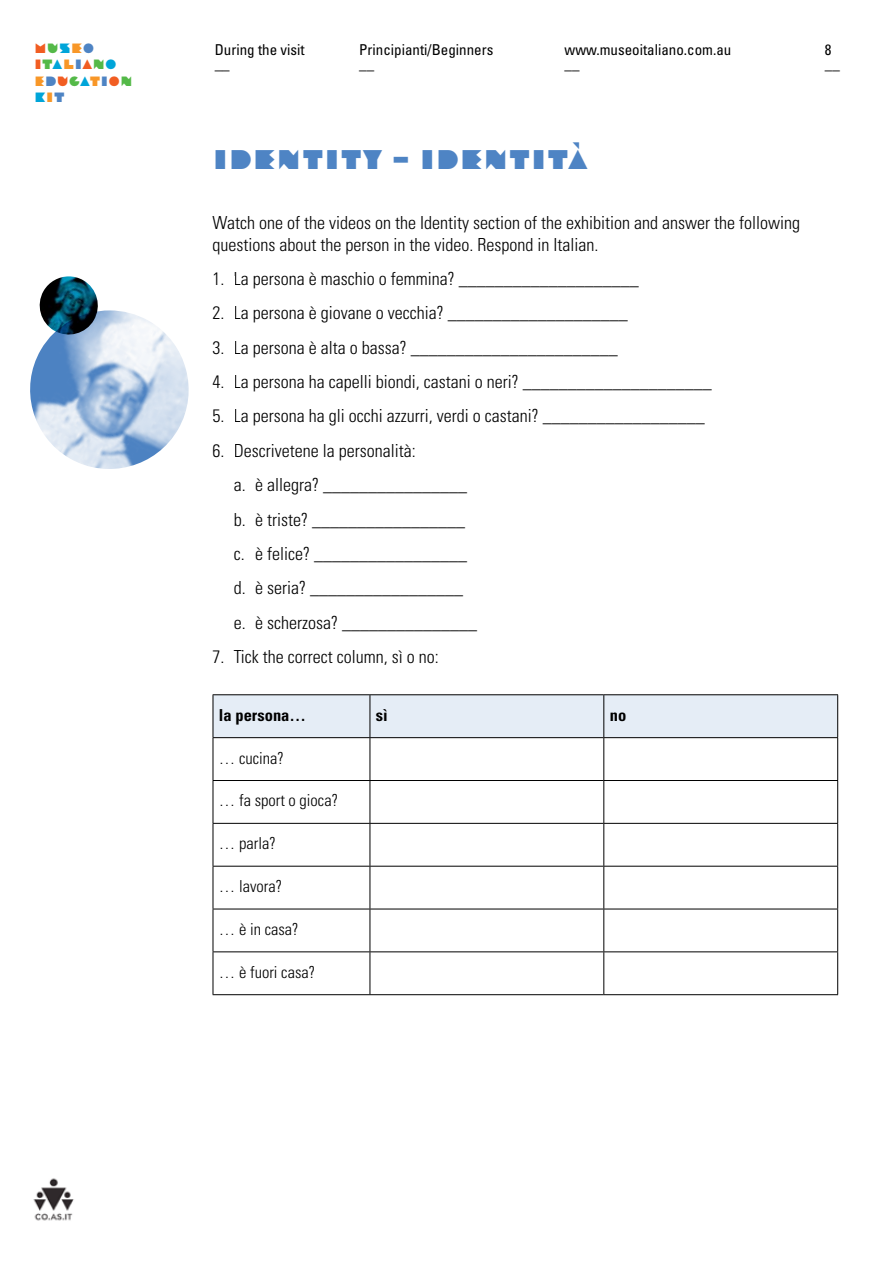
<style>
.page{position:relative;width:893px;height:1263px;background:#fff}
.page>*{position:absolute;margin:0;border:0;box-sizing:border-box;transform-origin:0 0}
.t1{font:27px "Museo Italiano";color:#4e84c4}
.t2{font:300 condensed 18px/34.3px "Univers";color:#000}
.t3{font:300 condensed 16.5px "Univers";color:#000}
.t4{font:700 condensed 16.5px "Univers";color:#000}
.t5{font:condensed 15px/20.7px "Univers";color:#000}
.t6{font:13.5px/16.5px "Museo Italiano";color:#f15d22}
.s1{color:#54b948}
.s2{color:#00a5d9}
.s3{color:#f89728}
.s4{color:#4e84c4}
</style>
<div class="page">
<img style="left:33px;top:1178px;width:41px;height:43px">
<div style="left:214px;top:695px;width:623px;height:42px;background:#e5edf6"></div>
<hr style="left:213px;top:694px;width:157px;height:1px;background:#000">
<hr style="left:213px;top:695px;width:1px;height:42px;background:#000">
<hr style="left:370px;top:694px;width:234px;height:1px;background:#000">
<hr style="left:370px;top:695px;width:1px;height:42px;background:#000">
<hr style="left:604px;top:694px;width:234px;height:1px;background:#000">
<hr style="left:603px;top:695px;width:1px;height:42px;background:#000">
<hr style="left:837px;top:695px;width:1px;height:42px;background:#000">
<hr style="left:213px;top:737px;width:157px;height:1px;background:#000">
<hr style="left:213px;top:738px;width:1px;height:42px;background:#000">
<hr style="left:370px;top:737px;width:234px;height:1px;background:#000">
<hr style="left:370px;top:738px;width:1px;height:42px;background:#000">
<hr style="left:604px;top:737px;width:234px;height:1px;background:#000">
<hr style="left:603px;top:738px;width:1px;height:42px;background:#000">
<hr style="left:837px;top:738px;width:1px;height:42px;background:#000">
<hr style="left:213px;top:780px;width:157px;height:1px;background:#000">
<hr style="left:213px;top:781px;width:1px;height:42px;background:#000">
<hr style="left:370px;top:780px;width:234px;height:1px;background:#000">
<hr style="left:370px;top:781px;width:1px;height:42px;background:#000">
<hr style="left:604px;top:780px;width:234px;height:1px;background:#000">
<hr style="left:603px;top:781px;width:1px;height:42px;background:#000">
<hr style="left:837px;top:781px;width:1px;height:42px;background:#000">
<hr style="left:213px;top:823px;width:157px;height:1px;background:#000">
<hr style="left:213px;top:824px;width:1px;height:42px;background:#000">
<hr style="left:370px;top:823px;width:234px;height:1px;background:#000">
<hr style="left:370px;top:824px;width:1px;height:42px;background:#000">
<hr style="left:604px;top:823px;width:234px;height:1px;background:#000">
<hr style="left:603px;top:824px;width:1px;height:42px;background:#000">
<hr style="left:837px;top:824px;width:1px;height:42px;background:#000">
<hr style="left:213px;top:866px;width:157px;height:1px;background:#000">
<hr style="left:213px;top:866px;width:1px;height:43px;background:#000">
<hr style="left:370px;top:866px;width:234px;height:1px;background:#000">
<hr style="left:370px;top:866px;width:1px;height:43px;background:#000">
<hr style="left:604px;top:866px;width:234px;height:1px;background:#000">
<hr style="left:603px;top:866px;width:1px;height:43px;background:#000">
<hr style="left:837px;top:866px;width:1px;height:43px;background:#000">
<hr style="left:213px;top:909px;width:157px;height:1px;background:#000">
<hr style="left:213px;top:909px;width:1px;height:42px;background:#000">
<hr style="left:370px;top:909px;width:234px;height:1px;background:#000">
<hr style="left:370px;top:909px;width:1px;height:42px;background:#000">
<hr style="left:604px;top:909px;width:234px;height:1px;background:#000">
<hr style="left:603px;top:909px;width:1px;height:42px;background:#000">
<hr style="left:837px;top:909px;width:1px;height:42px;background:#000">
<hr style="left:213px;top:951px;width:157px;height:1px;background:#000">
<hr style="left:213px;top:952px;width:1px;height:42px;background:#000">
<hr style="left:370px;top:951px;width:234px;height:1px;background:#000">
<hr style="left:370px;top:952px;width:1px;height:42px;background:#000">
<hr style="left:604px;top:951px;width:234px;height:1px;background:#000">
<hr style="left:603px;top:952px;width:1px;height:42px;background:#000">
<hr style="left:837px;top:952px;width:1px;height:42px;background:#000">
<hr style="left:213px;top:994px;width:157px;height:1px;background:#000">
<hr style="left:370px;top:994px;width:234px;height:1px;background:#000">
<hr style="left:604px;top:994px;width:234px;height:1px;background:#000">
<img style="left:30px;top:310px;width:159px;height:159px">
<img style="left:36px;top:276px;width:66px;height:63px">
<p class="t6" style="left:34px;top:39px;width:100px">M<span class="s1">U</span><span class="s2">S</span><span class="s3">E</span><span class="s4">O<br></span>I<span class="s1">T</span><span class="s2">A</span><span class="s3">L</span><span class="s4">I</span>A<span class="s1">N</span><span class="s2">O<br></span><span class="s3">E</span><span class="s4">D</span>U<span class="s1">C</span><span class="s2">A</span><span class="s3">T</span><span class="s4">I</span>O<span class="s1">N<br></span><span class="s2">K</span><span class="s3">I</span><span class="s4">T</span></p>
<p class="t5" style="left:215px;top:39px;width:91px">During the visit ––</p>
<p class="t5" style="left:359px;top:39px;width:136px">Principianti/Beginners ––</p>
<p class="t5" style="left:564px;top:39px;width:168px">www.museoitaliano.com.au ––</p>
<p class="t5" style="left:825px;top:39px;width:16px">8 ––</p>
<h1 class="t1" style="left:213px;top:142px;width:377px">IDENTITY – IDENTITÀ</h1>
<p class="t2" style="left:213px;top:212px;width:589px;line-height:21.6px">Watch one of the videos on the Identity section of the exhibition and answer the following questions about the person in the video. Respond in Italian.</p>
<p class="t2" style="left:213px;top:261px;width:428px">1. La persona è maschio o femmina? ____________________</p>
<p class="t2" style="left:213px;top:296px;width:417px">2. La persona è giovane o vecchia? ____________________</p>
<p class="t2" style="left:213px;top:330px;width:407px">3. La persona è alta o bassa? _______________________</p>
<p class="t2" style="left:213px;top:364px;width:501px">4. La persona ha capelli biondi, castani o neri? _____________________</p>
<p class="t2" style="left:213px;top:399px;width:494px">5. La persona ha gli occhi azzurri, verdi o castani? __________________</p>
<p class="t2" style="left:234px;top:433px;width:245px;text-indent:-21px">6. Descrivetene la personalità:<br>a. è allegra? ________________ b. è triste? _________________ c. è felice? _________________ d. è seria? _________________ e. è scherzosa? _______________</p>
<p class="t2" style="left:213px;top:639px;width:228px">7. Tick the correct column, sì o no:</p>
<p class="t4" style="left:219px;top:705px;width:89px">la persona…</p>
<p class="t4" style="left:376px;top:705px;width:13px">sì</p>
<p class="t4" style="left:610px;top:705px;width:18px">no</p>
<p class="t3" style="left:219px;top:748px;width:67px">… cucina?</p>
<p class="t3" style="left:219px;top:791px;width:121px">… fa sport o gioca?</p>
<p class="t3" style="left:219px;top:833px;width:58px">… parla?</p>
<p class="t3" style="left:219px;top:876px;width:65px">… lavora?</p>
<p class="t3" style="left:219px;top:919px;width:81px">… è in casa?</p>
<p class="t3" style="left:219px;top:962px;width:98px">… è fuori casa?</p>
</div>
